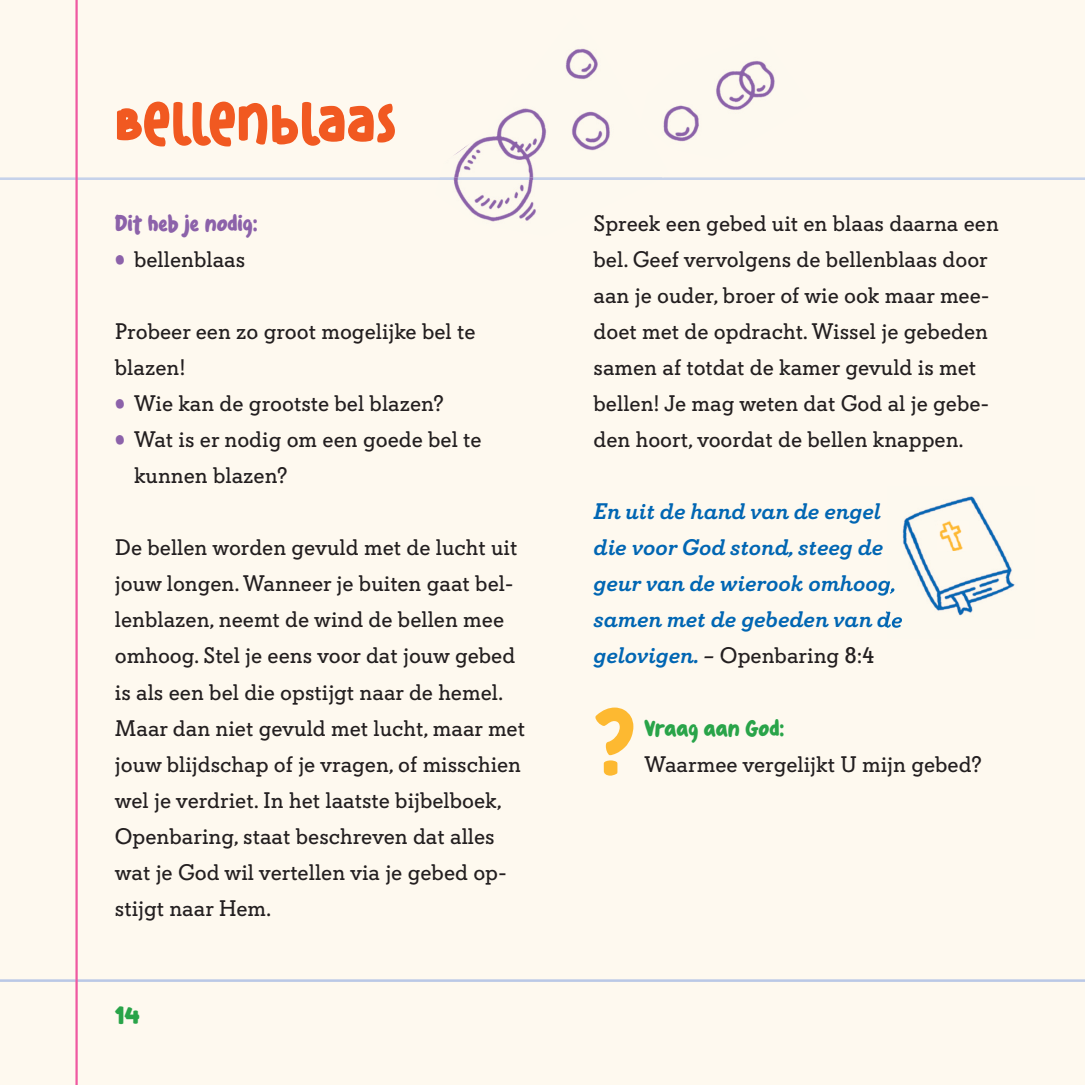
<style>
.page{position:relative;width:1085px;height:1085px;background:#fff}
.page>*{position:absolute;margin:0;border:0;box-sizing:border-box;transform-origin:0 0}
.t1{font:81px "Cosplay Culture";color:#fdb931}
.t2{font:54px "Cosplay Culture";letter-spacing:.01em;color:#f15921}
.t3{font:27px "Cosplay Culture";color:#29a449}
.t4{font:22.5px/36px "Davis";color:#231f20}
.t5{font:italic 500 22.5px/36px "Davis";color:#0166b3}
.t6{font:22.5px "Sweet Candy Demo";color:#8c62aa}
.t7{font:22.5px "Sweet Candy Demo";color:#29a449}
.s1{font-family:"Sweet Candy Demo";font-size:40.5px;color:#8c62aa}
.s2{font-weight:400;color:#231f20}
.s3{font-weight:400;font-style:normal;color:#231f20}
</style>
<div class="page">
<div style="left:0;top:0;width:1084px;height:1084px;background:#fef9ef"></div>
<hr style="left:0;top:177px;width:1084px;height:3px;background:#c6d2ea">
<hr style="left:0;top:979px;width:1084px;height:2px;background:#bac8e6">
<hr style="left:75px;top:0;width:3px;height:1084px;background:#ef59a1">
<img style="left:453px;top:48px;width:157px;height:129px">
<img style="left:453px;top:180px;width:83px;height:42px">
<img style="left:439px;top:177px;width:224px;height:3px">
<img style="left:663px;top:61px;width:112px;height:81px">
<img style="left:887px;top:496px;width:128px;height:132px">
<img style="left:937px;top:521px;width:31px;height:30px">
<h2 class="t2" style="left:115px;top:92px;width:283px">BELLENBLAAS</h2>
<p class="t6" style="left:115px;top:214px;width:144px">Dit heb je nodig:</p>
<p class="t4" style="left:115px;top:243px;width:132px"><span class="s1">•</span> bellenblaas</p>
<p class="t4" style="left:115px;top:315px;width:362px">Probeer een zo groot mogelijke bel te blazen!</p>
<p class="t4" style="left:115px;top:387px;width:330px"><span class="s1">•</span> Wie kan de grootste bel blazen?</p>
<p class="t4" style="left:134px;top:423px;width:349px;text-indent:-19px"><span class="s1">•</span> Wat is er nodig om een goede bel te kunnen blazen?</p>
<p class="t4" style="left:115px;top:531px;width:411px">De bellen worden gevuld met de lucht uit jouw longen. Wanneer je buiten gaat bel&shy;lenblazen, neemt de wind de bellen mee omhoog. Stel je eens voor dat jouw gebed is als een bel die opstijgt naar de hemel.<br>Maar dan niet gevuld met lucht, maar met jouw blijdschap of je vragen, of misschien wel je verdriet. In het laatste bijbelboek, Openbaring, staat beschreven dat alles wat je God wil vertellen via je gebed op&shy;stijgt naar Hem.</p>
<p class="t3" style="left:115px;top:999px;width:27px">14</p>
<p class="t4" style="left:593px;top:207px;width:407px">Spreek een gebed uit en blaas daarna een bel. Geef vervolgens de bellenblaas door aan je ouder, broer of wie ook maar mee&shy;doet met de opdracht. Wissel je gebeden samen af totdat de kamer gevuld is met bellen! Je mag weten dat God al je gebe&shy;den hoort, voordat de bellen knappen.</p>
<p class="t5" style="left:593px;top:495px;width:310px">En uit de hand van de engel die voor God stond, steeg de geur van de wierook omhoog, samen met de gebeden van de gelovigen. <span class="s2">–</span> <span class="s3">Openbaring 8:4</span></p>
<h1 class="t1" style="left:593px;top:691px;width:43px">?</h1>
<p class="t7" style="left:644px;top:718px;width:141px">Vraag aan God:</p>
<p class="t4" style="left:644px;top:747px;width:339px">Waarmee vergelijkt U mijn gebed?</p>
</div>
